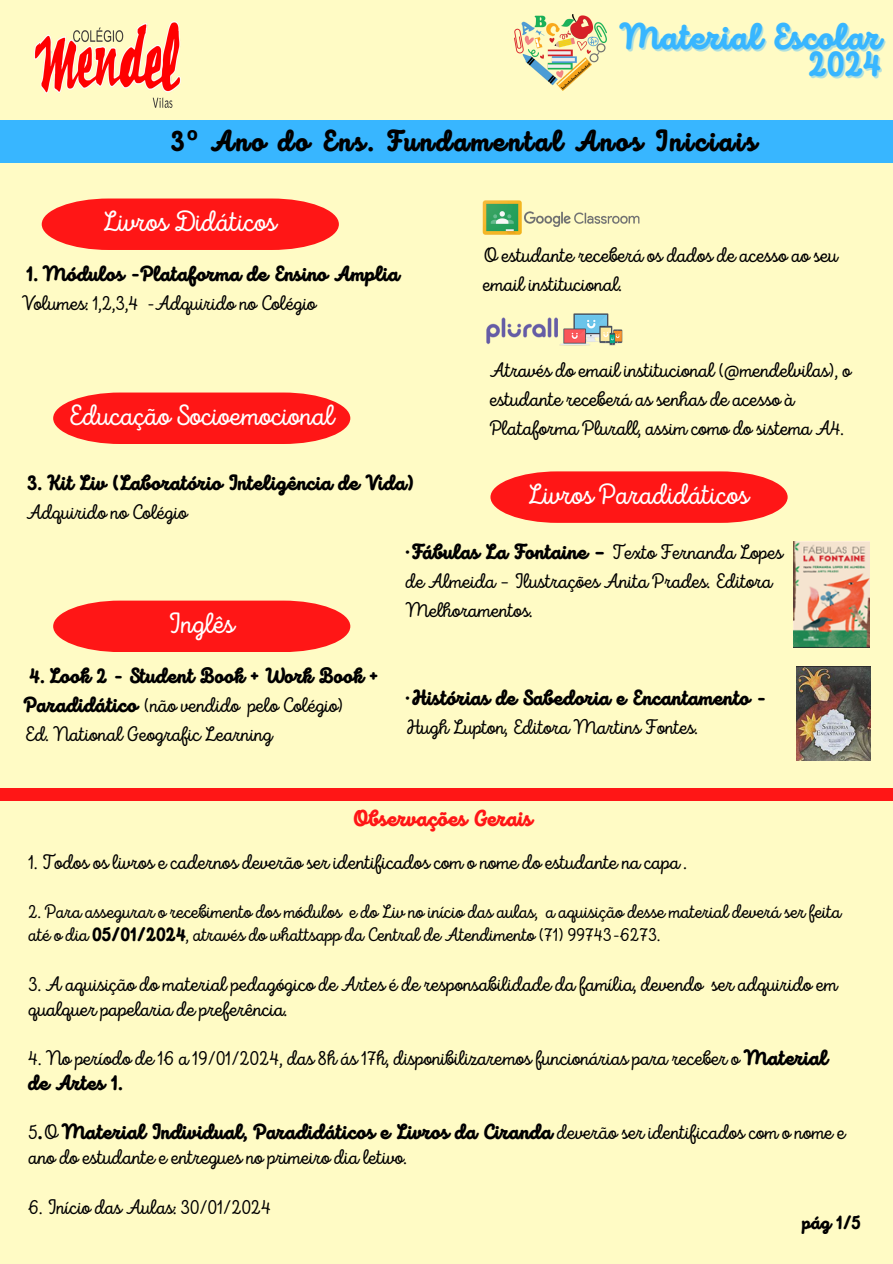
<style>
.page{position:relative;width:893px;height:1264px;background:#fff}
.page>*{position:absolute;margin:0;border:0;box-sizing:border-box;transform-origin:0 0}
.t1{font:900 35.55px/28.5px "Intro Script";color:#38b6ff;text-align:right}
.t2{font:29.1px "Intro Script";color:#fff}
.t3{font:900 29.1px "Intro Script";letter-spacing:.07em;color:#000}
.t4{font:900 22.2px "Intro Script";color:#ff1616}
.t5{font:21px/29.2px "Intro Script";color:#000}
.t6{font:900 21px/29.2px "Intro Script";color:#000}
.t7{font:19.5px/23.7px "Intro Script";color:#000}
.t8{font:900 19.05px "Intro Script";color:#000}
.s1{color:rgb(56 182 255/.4)}
.s2{font-family:"Noto Sans";font-weight:700}
.s3{font-weight:400}
.s4{font-weight:900}
</style>
<div class="page">
<div style="left:0;top:0;width:892px;height:1263px;background:#fffbc5"></div>
<div style="left:0;top:120px;width:892px;height:43px;background:#38b6ff"></div>
<div style="left:0;top:788px;width:892px;height:13px;background:#ff1616"></div>
<img style="left:514px;top:15px;width:93px;height:75px">
<img style="left:34px;top:22px;width:147px;height:85px">
<img style="left:482px;top:201px;width:158px;height:33px">
<img style="left:486px;top:313px;width:137px;height:33px">
<svg style="left:42px;top:198px;width:297px;height:52px;background:#ff2e28"></svg>
<svg style="left:53px;top:392px;width:297px;height:52px;background:#ff2e28"></svg>
<svg style="left:53px;top:600px;width:297px;height:52px;background:#ff2e28"></svg>
<svg style="left:490px;top:471px;width:297px;height:52px;background:#ff2e28"></svg>
<img style="left:793px;top:541px;width:76px;height:106px">
<img style="left:796px;top:666px;width:74px;height:94px">
<p class="t1" style="left:619px;top:27px;width:265px">Material Escolar<br><span class="s1">2024</span></p>
<p class="t3" style="left:171px;top:130px;width:587px">3<span class="s2">º</span> Ano do Ens. Fundamental Anos Iniciais</p>
<p class="t2" style="left:102px;top:209px;width:175px">Livros Didáticos</p>
<p class="t6" style="left:26px;top:261px;width:375px">1. Módulos -Plataforma de Ensino Amplia</p>
<p class="t5" style="left:22px;top:290px;width:295px">Volumes: 1,2,3,4 -Adquirido no Colégio</p>
<p class="t2" style="left:67px;top:403px;width:268px">Educação Socioemocional</p>
<p class="t6" style="left:28px;top:470px;width:388px">3. Kit Liv (Laboratório Inteligência de Vida)</p>
<p class="t5" style="left:26px;top:499px;width:162px">Adquirido no Colégio</p>
<p class="t5" style="left:482px;top:242px;width:356px">O estudante receberá os dados de acesso ao seu email institucional.</p>
<p class="t5" style="left:489px;top:357px;width:363px">Através do email institucional (@mendelvilas), o estudante receberá as senhas de acesso à<br>Plataforma Plurall, assim como do sistema A4.</p>
<p class="t2" style="left:527px;top:482px;width:222px">Livros Paradidáticos</p>
<p class="t2" style="left:167px;top:611px;width:69px">Inglês</p>
<p class="t6" style="left:24px;top:663px;width:355px">4. Look 2 - Student Book + Work Book +<br>Paradidático <span class="s3">(não vendido pelo Colégio)</span></p>
<p class="t5" style="left:24px;top:721px;width:249px">Ed. National Geografic Learning</p>
<p class="t5" style="left:405px;top:539px;width:378px"><span class="s4">·Fábulas La Fontaine –</span> Texto Fernanda Lopes de Almeida – Ilustrações Anita Prades. Editora<br>Melhoramentos.</p>
<p class="t6" style="left:405px;top:685px;width:362px">·Histórias de Sabedoria e Encantamento -<br><span class="s3">Hugh Lupton, Editora Martins Fontes.</span></p>
<p class="t4" style="left:352px;top:809px;width:182px">Observações Gerais</p>
<p class="t5" style="left:28px;top:849px;width:660px">1. Todos os livros e cadernos deverão ser identificados com o nome do estudante na capa .</p>
<p class="t7" style="left:28px;top:901px;width:814px">2. Para assegurar o recebimento dos módulos e do Liv no início das aulas, a aquisição desse material deverá ser feita até o dia <span class="s4">05/01/2024</span>, através do whattsapp da Central de Atendimento (71) 99743-6273.</p>
<p class="t5" style="left:28px;top:973px;width:810px;line-height:24.8px">3. A aquisição do material pedagógico de Artes é de responsabilidade da família, devendo ser adquirido em qualquer papelaria de preferência.</p>
<p class="t5" style="left:28px;top:1047px;width:801px;line-height:24.8px">4. No período de 16 a 19/01/2024, das 8h ás 17h, disponibilizaremos funcionárias para receber o <span class="s4">Material de Artes 1.</span></p>
<p class="t5" style="left:28px;top:1121px;width:818px;line-height:24.8px">5<span class="s4">.</span>O <span class="s4">Material Individual, Paradidáticos e Livros da Ciranda</span> deverão ser identificados com o nome e ano do estudante e entregues no primeiro dia letivo.</p>
<p class="t5" style="left:28px;top:1193px;width:244px">6. Início das Aulas: 30/01/2024</p>
<p class="t8" style="left:802px;top:1215px;width:60px">pág 1/5</p>
</div>
